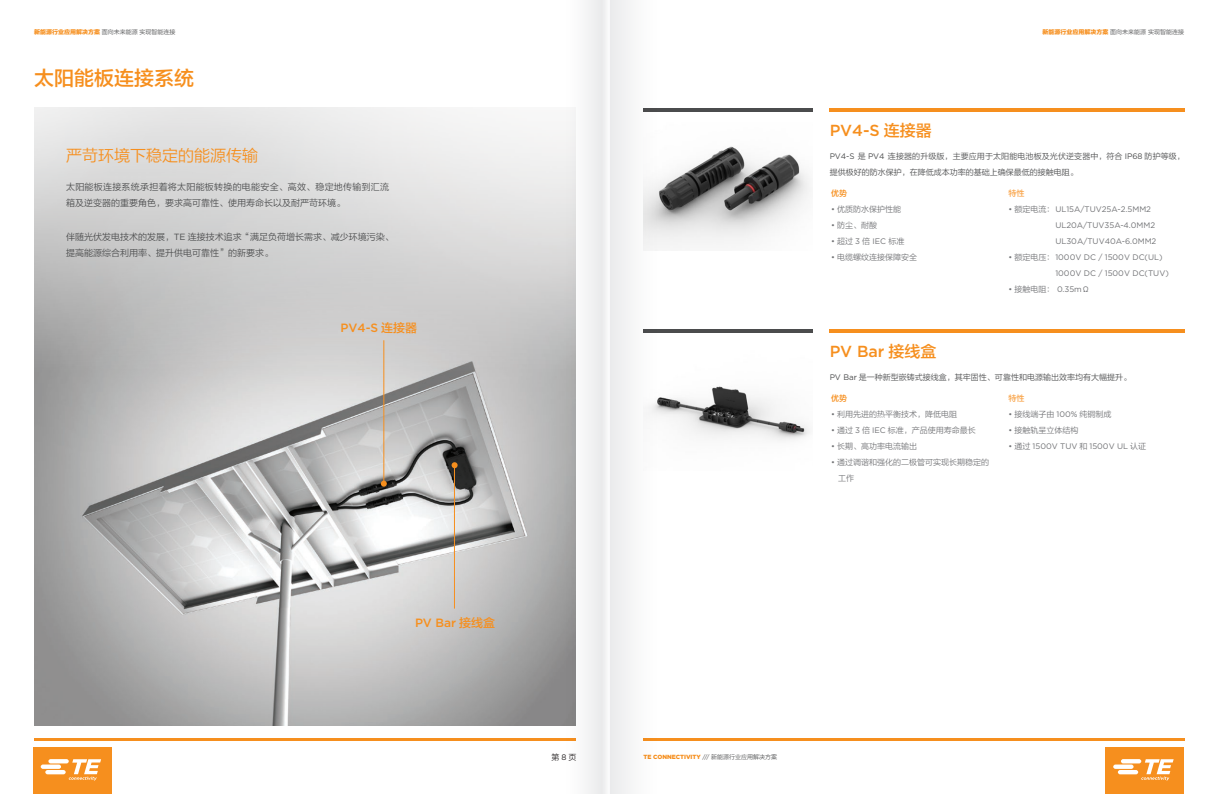
<style>
.page{position:relative;width:1219px;height:794px;background:#fff}
.page>*{position:absolute;margin:0;border:0;box-sizing:border-box;transform-origin:0 0}
.t1{font:20px "FZLTZHJW GB1 0";color:#f68f1e}
.t2{font:500 16px "Gotham";color:#f68f1e}
.t3{font:16px "FZLTXIHK GBK1 0";color:#f68f1e}
.t4{font:500 12px "Gotham";color:#f68f1e}
.t5{font:9px/16px "FZLTXIHK GBK1 0";letter-spacing:.03em;color:#4b4c4d}
.t6{font:9px/16px "FZLTXIHK GBK1 0";color:#4b4c4d}
.t7{font:8px "Gotham";color:#717275}
.t8{font:8px/16px "FZLTXIHK GBK1 0";color:#4b4c4d}
.t9{font:8px "FZLTXIHK GBK1 0";color:#717275}
.t10{font:8px "FZLTZHJW GB1 0";color:#f68f1e}
.t11{font:8px "FZLTZHJW GB1 0";color:#f9a449}
.t12{font:8px "FZLTXIHK GBK1 0";color:#231f20}
.t13{font:6px "FZLTXIHK GBK1 0";color:#4b4c4d}
.t14{font:900 6px "Gotham";color:#f68f1e}
.s1{font-family:"FZLTTHJW GB1 0";color:#f68f1e}
.s2{font-family:"Gotham"}
.s3{font-family:"FZLTZHJW GB1 0";font-weight:400}
.s4{font-family:"FZLTXIHK GBK1 0"}
.s5{font-weight:400;color:#4b4c4d}
.s6{font-family:"FZLTXIHK GBK1 0";font-weight:400;color:#4b4c4d}
</style>
<div class="page">
<img style="left:34px;top:371px;width:527px;height:355px">
<svg style="left:34px;top:108px;width:527px;height:263px;background:#d3d3d3"></svg>
<hr style="left:643px;top:108px;width:170px;height:4px;background:#4b4c4d">
<hr style="left:643px;top:329px;width:170px;height:4px;background:#4b4c4d">
<hr style="left:830px;top:108px;width:355px;height:4px;background:#f68f1e">
<hr style="left:830px;top:329px;width:355px;height:4px;background:#f68f1e">
<img style="left:658px;top:146px;width:152px;height:99px">
<img style="left:658px;top:386px;width:152px;height:55px">
<svg style="left:381px;top:480px;width:6px;height:6px"></svg>
<svg style="left:452px;top:462px;width:6px;height:6px"></svg>
<hr style="left:384px;top:340px;width:1px;height:143px;background:#f68f1e">
<hr style="left:454px;top:465px;width:1px;height:143px;background:#f68f1e">
<hr style="left:34px;top:738px;width:541px;height:2px;background:#f68f1e">
<hr style="left:644px;top:738px;width:541px;height:2px;background:#f68f1e">
<div style="left:33px;top:747px;width:78px;height:47px;background:#f68f1e"></div>
<svg style="left:41px;top:759px;width:60px;height:21px"></svg>
<div style="left:1106px;top:747px;width:78px;height:47px;background:#f68f1e"></div>
<svg style="left:1113px;top:759px;width:61px;height:21px"></svg>
<div style="left:609px;top:0;width:49px;height:794px;background:#f5f5f6"></div>
<svg style="left:561px;top:0;width:45px;height:794px"></svg>
<p class="t13" style="left:34px;top:28px;width:143px"><span class="s1">新能源行业应用解决方案</span>面向未来能源实现智能连接</p>
<p class="t13" style="left:1042px;top:28px;width:143px"><span class="s1">新能源行业应用解决方案</span>面向未来能源实现智能连接</p>
<p class="t1" style="left:34px;top:67px;width:161px">太阳能板连接系统</p>
<p class="t3" style="left:66px;top:147px;width:193px">严苛环境下稳定的能源传输</p>
<p class="t5" style="left:66px;top:179px;width:325px">太阳能板连接系统承担着将太阳能板转换的电能安全、高效、稳定地传输到汇流箱及逆变器的重要角色，要求高可靠性、使用寿命长以及耐严苛环境。</p>
<p class="t6" style="left:66px;top:229px;width:329px">伴随光伏发电技术的发展，<span class="s2">TE</span> 连接技术追求“满足负荷增长需求、减少环境污染、提高能源综合利用率、提升供电可靠性”的新要求。</p>
<p class="t4" style="left:341px;top:321px;width:78px">PV4-S <span class="s3">连接器</span></p>
<p class="t4" style="left:415px;top:616px;width:82px">PV Bar <span class="s3">接线盒</span></p>
<p class="t2" style="left:830px;top:121px;width:104px">PV4-S <span class="s3">连接器</span></p>
<p class="t8" style="left:830px;top:148px;width:357px"><span class="s2">PV4-S</span> 是 <span class="s2">PV4</span> 连接器的升级版，主要应用于太阳能电池板及光伏逆变器中，符合 <span class="s2">IP68</span> 防护等级，提供极好的防水保护，在降低成本功率的基础上确保最低的接触电阻。</p>
<p class="t10" style="left:831px;top:189px;width:17px">优势</p>
<p class="t9" style="left:831px;top:205px;width:72px"><span class="s2">•</span> 优质防水保护性能</p>
<p class="t9" style="left:831px;top:221px;width:48px"><span class="s2">•</span> 防尘、耐酸</p>
<p class="t7" style="left:831px;top:236px;width:75px">• <span class="s4">超过</span> 3 <span class="s4">倍</span> IEC <span class="s4">标准</span></p>
<p class="t9" style="left:831px;top:253px;width:88px"><span class="s2">•</span> 电缆螺纹连接保障安全</p>
<p class="t11" style="left:1008px;top:189px;width:17px">特性</p>
<p class="t7" style="left:1008px;top:204px;width:144px">• <span class="s4">额定电流：</span> UL15A/TUV25A-2.5MM2</p>
<p class="t7" style="left:1055px;top:220px;width:101px">UL20A/TUV35A-4.0MM2</p>
<p class="t7" style="left:1055px;top:236px;width:103px">UL30A/TUV40A-6.0MM2</p>
<p class="t7" style="left:1008px;top:252px;width:156px">• <span class="s4">额定电压：</span> 1000V DC / 1500V DC(UL)</p>
<p class="t7" style="left:1055px;top:268px;width:115px">1000V DC / 1500V DC(TUV)</p>
<p class="t7" style="left:1008px;top:284px;width:83px">• <span class="s4">接触电阻：</span> 0.35m<span class="s4">Ω</span></p>
<p class="t2" style="left:830px;top:343px;width:108px">PV Bar <span class="s3">接线盒</span></p>
<p class="t8" style="left:830px;top:370px;width:303px"><span class="s2">PV Bar</span> 是一种新型嵌铸式接线盒，其牢固性、可靠性和电源输出效率均有大幅提升。</p>
<p class="t10" style="left:831px;top:394px;width:17px">优势</p>
<p class="t9" style="left:831px;top:410px;width:128px"><span class="s2">•</span> 利用先进的热平衡技术，降低电阻</p>
<p class="t9" style="left:831px;top:426px;width:146px"><span class="s2">•</span> 通过 <span class="s2">3</span> 倍 <span class="s2">IEC</span> 标准，产品使用寿命最长</p>
<p class="t9" style="left:831px;top:442px;width:88px"><span class="s2">•</span> 长期、高功率电流输出</p>
<p class="t9" style="left:831px;top:458px;width:160px"><span class="s2">•</span> 通过调谐和强化的二极管可实现长期稳定的</p>
<p class="t9" style="left:838px;top:474px;width:17px">工作</p>
<p class="t11" style="left:1008px;top:394px;width:17px">特性</p>
<p class="t9" style="left:1008px;top:410px;width:105px"><span class="s2">•</span> 接线端子由 <span class="s2">100%</span> 纯铜制成</p>
<p class="t9" style="left:1008px;top:426px;width:72px"><span class="s2">•</span> 接触轨呈立体结构</p>
<p class="t7" style="left:1008px;top:442px;width:139px">• <span class="s4">通过</span> 1500V TUV <span class="s4">和</span> 1500V UL <span class="s4">认证</span></p>
<p class="t12" style="left:551px;top:753px;width:27px">第<span class="s2">8</span>页</p>
<p class="t14" style="left:643px;top:753px;width:135px">TE CONNECTIVITY <span class="s5">///</span> <span class="s6">新能源行业应用解决方案</span></p>
</div>
